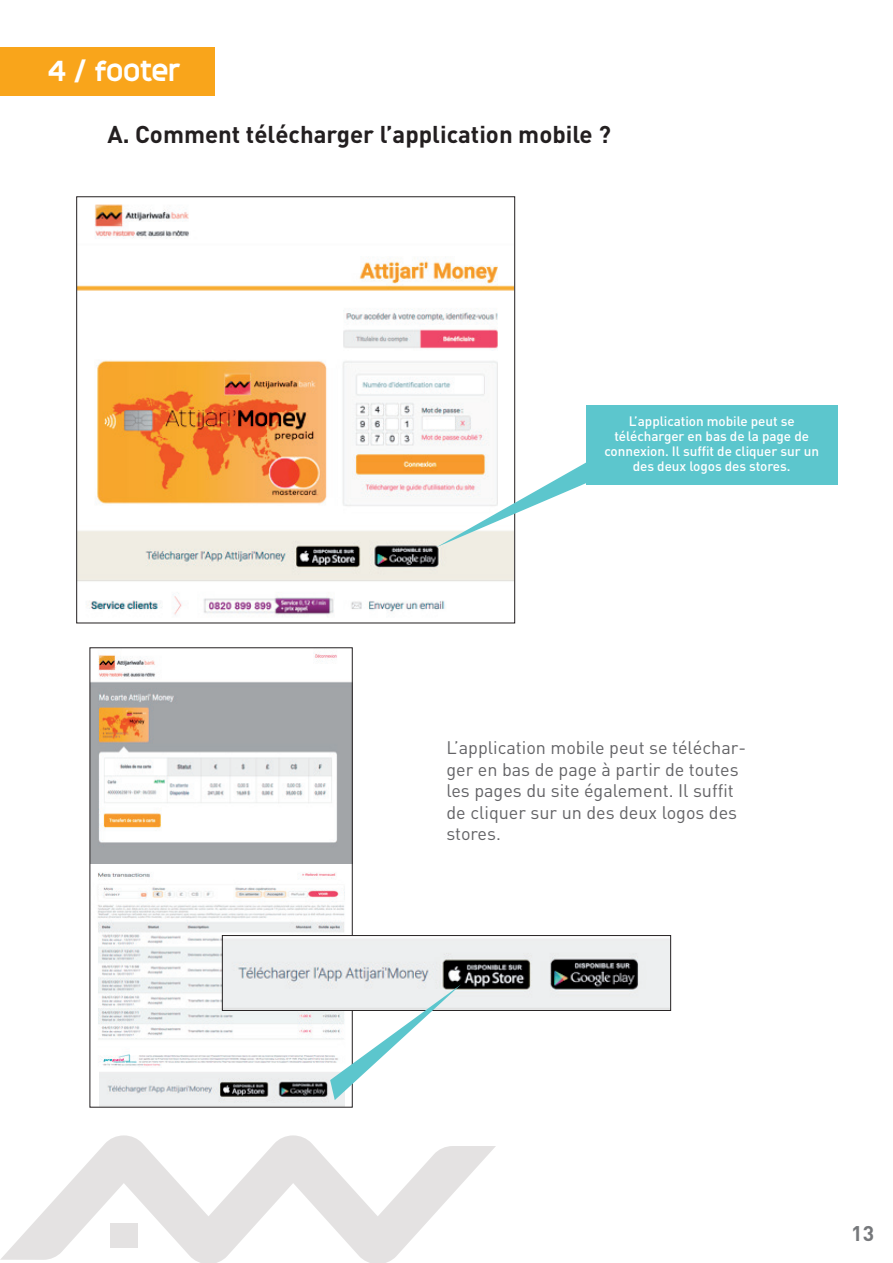
<style>
.page{position:relative;width:893px;height:1263px;background:#fff}
.page>*{position:absolute;margin:0;border:0;box-sizing:border-box;transform-origin:0 0}
.t1{font:700 27px "Monark";letter-spacing:-.055em;color:#fff}
.t2{font:700 24px "DIN";color:#231f20}
.t3{font:700 21px "DIN";color:#76787b}
.t4{font:18px/21.6px "DIN";color:#636366}
.t5{font:500 13.5px/15px "DIN";letter-spacing:-.005em;color:#fff;text-align:center}
</style>
<div class="page">
<svg style="left:0;top:1135px;width:496px;height:128px"></svg>
<div style="left:110px;top:1224px;width:27px;height:24px;background:#e4e2e2"></div>
<div style="left:0;top:47px;width:215px;height:48px;background:#f9a51b"></div>
<div style="left:587px;top:405px;width:251px;height:79px;background:#5cc6cd"></div>
<img style="left:78px;top:204px;width:435px;height:412px">
<img style="left:92px;top:653px;width:258px;height:414px">
<img style="left:99px;top:1072px;width:245px;height:33px">
<img style="left:224px;top:937px;width:445px;height:72px">
<div style="left:222px;top:935px;width:449px;height:76px;border:1px solid #231f20"></div>
<svg style="left:436px;top:448px;width:176px;height:99px"></svg>
<svg style="left:330px;top:984px;width:131px;height:116px"></svg>
<h1 class="t1" style="left:47px;top:52px;width:136px">4 / FOOTER</h1>
<h2 class="t2" style="left:107px;top:119px;width:505px">A. Comment télécharger l’application mobile ?</h2>
<p class="t5" style="left:604px;top:413px;width:216px">L’application mobile peut se télécharger en bas de la page de connexion. Il suffit de cliquer sur un des deux logos des stores.</p>
<p class="t4" style="left:446px;top:736px;width:301px">L’application mobile peut se téléchar&shy;ger en bas de page à partir de toutes les pages du site également. Il suffit de cliquer sur un des deux logos des stores.</p>
<p class="t3" style="left:851px;top:1219px;width:24px">13</p>
</div>
